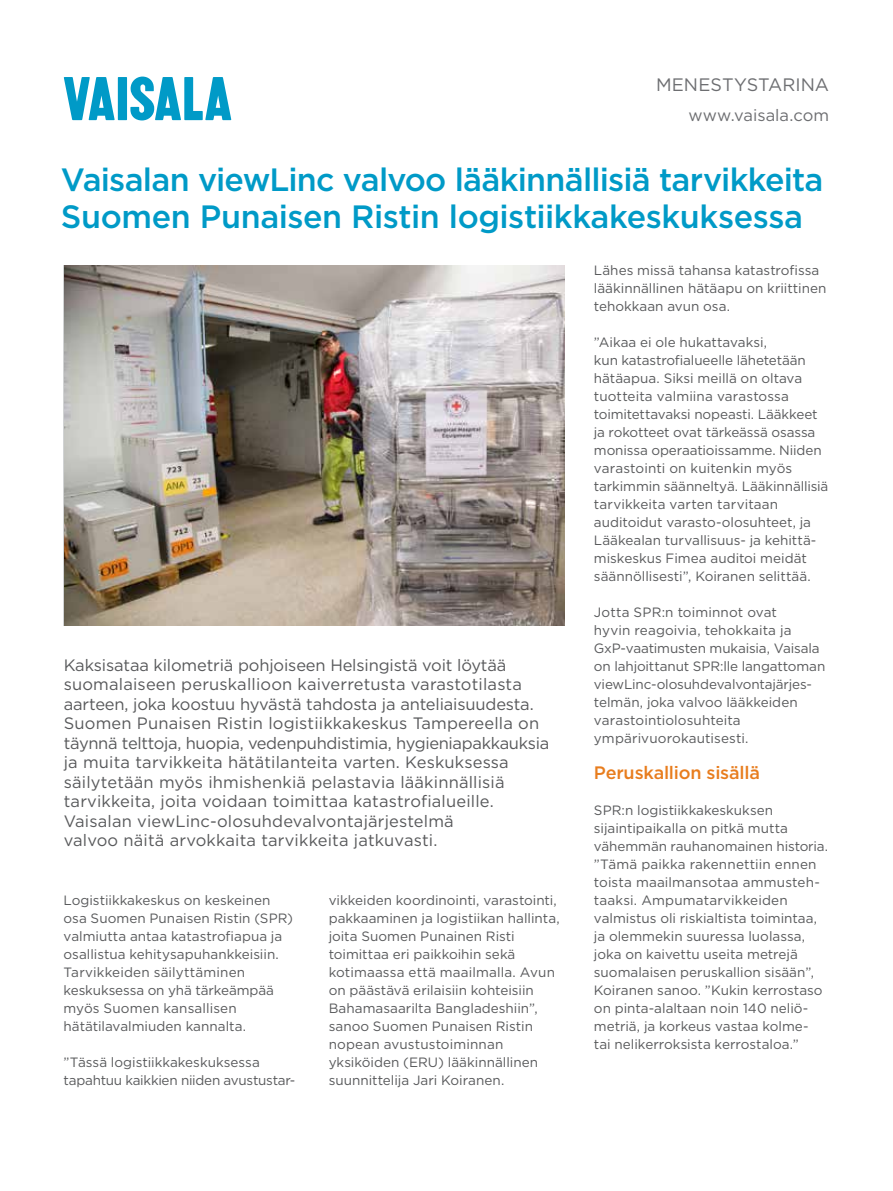
<style>
.page{position:relative;width:893px;height:1191px;background:#fff}
.page>*{position:absolute;margin:0;border:0;box-sizing:border-box;transform-origin:0 0}
.t1{font:500 32.25px/37.5px "Gotham";letter-spacing:-.02em;color:#009ac7}
.t2{font:500 18px "Gotham";letter-spacing:-.015em;color:#e87d1e}
.t3{font:18px "Gotham";color:#6d6e71}
.t4{font:16.5px/19.5px "Gotham";letter-spacing:.01em;color:#58595b}
.t5{font:16.5px "Gotham";color:#6d6e71}
.t6{font:13.5px/18px "Gotham";color:#58595b}
</style>
<div class="page">
<svg style="left:64px;top:77px;width:51px;height:43px"></svg>
<div style="left:118px;top:77px;width:9px;height:43px;background:#009ac7"></div>
<svg style="left:130px;top:77px;width:101px;height:43px"></svg>
<img style="left:64px;top:265px;width:500px;height:360px">
<h2 class="t3" style="left:656px;top:73px;width:175px">MENESTYSTARINA</h2>
<p class="t5" style="left:688px;top:105px;width:142px">www.vaisala.com</p>
<h1 class="t1" style="left:61px;top:160px;width:764px">Vaisalan viewLinc valvoo lääkinnällisiä tarvikkeita<br>Suomen Punaisen Ristin logistiikkakeskuksessa</h1>
<p class="t4" style="left:64px;top:655px;width:487px">Kaksisataa kilometriä pohjoiseen Helsingistä voit löytää suomalaiseen peruskallioon kaiverretusta varastotilasta aarteen, joka koostuu hyvästä tahdosta ja anteliaisuudesta.<br>Suomen Punaisen Ristin logistiikkakeskus Tampereella on täynnä telttoja, huopia, vedenpuhdistimia, hygieniapakkauksia ja muita tarvikkeita hätätilanteita varten. Keskuksessa säilytetään myös ihmishenkiä pelastavia lääkinnällisiä tarvikkeita, joita voidaan toimittaa katastrofialueille.<br>Vaisalan viewLinc-olosuhdevalvontajärjestelmä<br>valvoo näitä arvokkaita tarvikkeita jatkuvasti.</p>
<p class="t6" style="left:64px;top:890px;width:231px">Logistiikkakeskus on keskeinen osa Suomen Punaisen Ristin (SPR) valmiutta antaa katastrofiapua ja osallistua kehitysapuhankkeisiin.<br>Tarvikkeiden säilyttäminen keskuksessa on yhä tärkeämpää myös Suomen kansallisen hätätilavalmiuden kannalta.</p>
<p class="t6" style="left:64px;top:1052px;width:233px">”Tässä logistiikkakeskuksessa tapahtuu kaikkien niiden avustustar-</p>
<p class="t6" style="left:329px;top:890px;width:232px">vikkeiden koordinointi, varastointi, pakkaaminen ja logistiikan hallinta, joita Suomen Punainen Risti toimittaa eri paikkoihin sekä kotimaassa että maailmalla. Avun on päästävä erilaisiin kohteisiin<br>Bahamasaarilta Bangladeshiin”, sanoo Suomen Punaisen Ristin nopean avustustoiminnan yksiköiden (ERU) lääkinnällinen suunnittelija Jari Koiranen.</p>
<p class="t6" style="left:594px;top:260px;width:234px">Lähes missä tahansa katastrofissa lääkinnällinen hätäapu on kriittinen tehokkaan avun osa.</p>
<p class="t6" style="left:594px;top:332px;width:236px">”Aikaa ei ole hukattavaksi,<br>kun katastrofialueelle lähetetään hätäapua. Siksi meillä on oltava tuotteita valmiina varastossa toimitettavaksi nopeasti. Lääkkeet ja rokotteet ovat tärkeässä osassa monissa operaatioissamme. Niiden varastointi on kuitenkin myös tarkimmin säänneltyä. Lääkinnällisiä tarvikkeita varten tarvitaan auditoidut varasto-olosuhteet, ja Lääkealan turvallisuus- ja kehittä&shy;miskeskus Fimea auditoi meidät säännöllisesti”, Koiranen selittää.</p>
<p class="t6" style="left:594px;top:602px;width:233px">Jotta SPR:n toiminnot ovat<br>hyvin reagoivia, tehokkaita ja<br>GxP-vaatimusten mukaisia, Vaisala on lahjoittanut SPR:lle langattoman viewLinc-olosuhdevalvontajärjes&shy;telmän, joka valvoo lääkkeiden varastointiolosuhteita ympärivuorokautisesti.</p>
<h2 class="t2" style="left:594px;top:760px;width:168px">Peruskallion sisällä</h2>
<p class="t6" style="left:594px;top:800px;width:236px">SPR:n logistiikkakeskuksen sijaintipaikalla on pitkä mutta vähemmän rauhanomainen historia. ”Tämä paikka rakennettiin ennen toista maailmansotaa ammusteh&shy;taaksi. Ampumatarvikkeiden valmistus oli riskialtista toimintaa, ja olemmekin suuressa luolassa, joka on kaivettu useita metrejä suomalaisen peruskallion sisään”, Koiranen sanoo. ”Kukin kerrostaso on pinta-alaltaan noin 140 neliö&shy;metriä, ja korkeus vastaa kolme&shy;tai nelikerroksista kerrostaloa.”</p>
</div>
